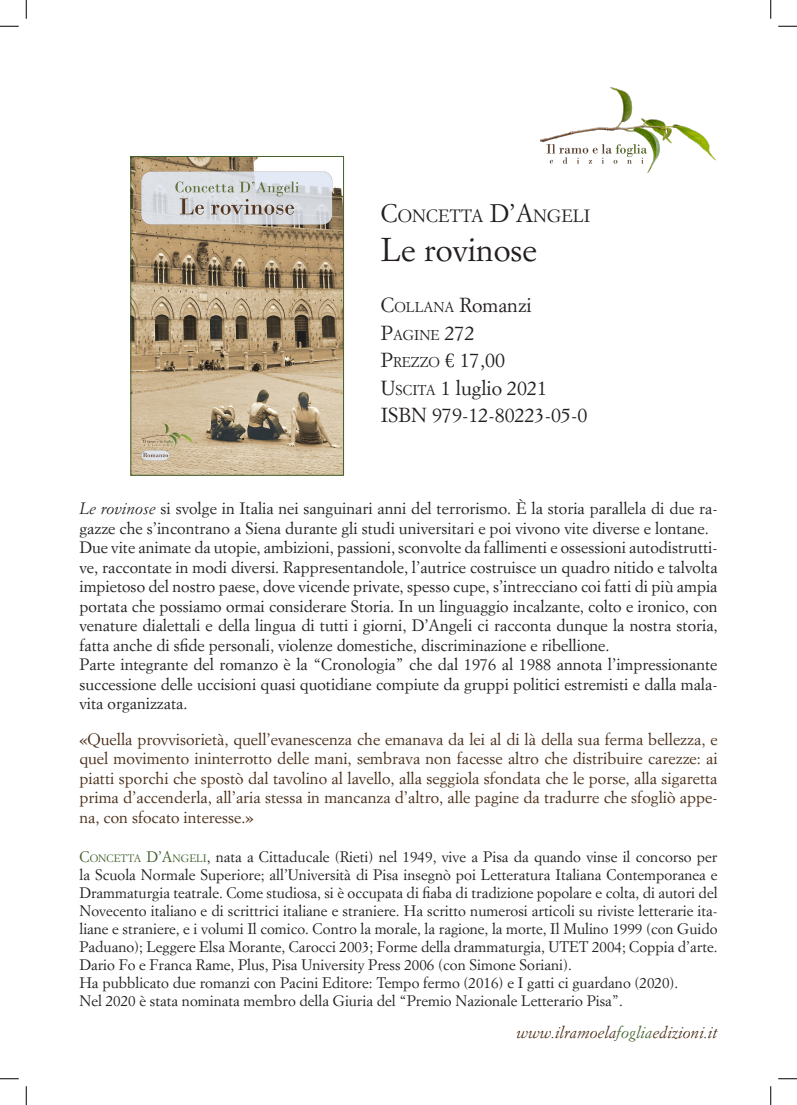
<style>
.page{position:relative;width:797px;height:1105px;background:#fff}
.page>*{position:absolute;margin:0;border:0;box-sizing:border-box;transform-origin:0 0}
.t1{font:32.5px "Simoncini Garamond Std";color:#231f20}
.t2{font:20px/27.5px "Simoncini Garamond Std";color:#231f20}
.t3{font:17.5px "Simoncini Garamond Std";color:#231f20}
.t4{font:16.25px/19.5px "Simoncini Garamond Std";color:#231f20}
.t5{font:16.25px/19.5px "Simoncini Garamond Std";color:#492d18;text-align:justify}
.t6{font:italic 16.25px "Simoncini Garamond Std";color:#492c17}
.t7{font:15px/18px "Simoncini Garamond Std";color:#231f20}
.t8{font:14px "Simoncini Garamond Std";color:#231f20}
.s1{font-size:25px}
.s2{font-style:inherit}
.s3{font-size:14px}
.s4{font-size:20px}
.s5{font-style:italic}
.s6{color:#415f2b}
.s7{font-size:10.5px;color:#415f2b}
.s8{color:#42602c}
</style>
<div class="page">
<img style="left:540px;top:86px;width:176px;height:87px">
<img style="left:133px;top:158px;width:209px;height:315px">
<div style="left:131px;top:156px;width:213px;height:319px;border:1px solid #42602c"></div>
<svg style="left:0;top:25px;width:19px;height:2px"></svg>
<svg style="left:778px;top:25px;width:19px;height:2px"></svg>
<svg style="left:0;top:1078px;width:19px;height:1px"></svg>
<svg style="left:778px;top:1078px;width:19px;height:1px"></svg>
<svg style="left:25px;top:0;width:2px;height:19px"></svg>
<svg style="left:25px;top:1086px;width:2px;height:19px"></svg>
<svg style="left:770px;top:0;width:1px;height:19px"></svg>
<svg style="left:770px;top:1086px;width:1px;height:19px"></svg>
<p class="t3" style="left:381px;top:205px;width:211px"><span class="s1">C</span>ONCETTA <span class="s1">D’A</span>NGELI</p>
<h1 class="t1" style="left:381px;top:229px;width:158px">Le rovinose</h1>
<p class="t2" style="left:381px;top:291px;width:152px"><span class="s2">C</span><span class="s3">OLLANA</span> Romanzi</p>
<p class="t8" style="left:381px;top:326px;width:95px"><span class="s4">P</span>AGINE <span class="s4">272</span></p>
<p class="t2" style="left:381px;top:346px;width:208px"><span class="s2">P</span><span class="s3">REZZO</span> € 17,00<br><span class="s2">U</span><span class="s3">SCITA</span> 1 luglio 2021<br>ISBN 979-12-80223-05-0</p>
<p class="t4" style="left:79px;top:498px;width:639px"><span class="s5">Le rovinose</span> si svolge in Italia nei sanguinari anni del terrorismo. È la storia parallela di due ra&shy;gazze che s’incontrano a Siena durante gli studi universitari e poi vivono vite diverse e lontane.<br>Due vite animate da utopie, ambizioni, passioni, sconvolte da fallimenti e ossessioni autodistrutti&shy;ve, raccontate in modi diversi. Rappresentandole, l’autrice costruisce un quadro nitido e talvolta impietoso del nostro paese, dove vicende private, spesso cupe, s’intrecciano coi fatti di più ampia portata che possiamo ormai considerare Storia. In un linguaggio incalzante, colto e ironico, con venature dialettali e della lingua di tutti i giorni, D’Angeli ci racconta dunque la nostra storia, fatta anche di sfide personali, violenze domestiche, discriminazione e ribellione.<br>Parte integrante del romanzo è la “Cronologia” che dal 1976 al 1988 annota l’impressionante successione delle uccisioni quasi quotidiane compiute da gruppi politici estremisti e dalla mala&shy;vita organizzata.</p>
<p class="t5" style="left:79px;top:729px;width:639px">«Quella provvisorietà, quell’evanescenza che emanava da lei al di là della sua ferma bellezza, e quel movimento ininterrotto delle mani, sembrava non facesse altro che distribuire carezze: ai piatti sporchi che spostò dal tavolino al lavello, alla seggiola sfondata che le porse, alla sigaretta prima d’accenderla, all’aria stessa in mancanza d’altro, alle pagine da tradurre che sfogliò appe&shy;na, con sfocato interesse.»</p>
<p class="t7" style="left:79px;top:847px;width:639px"><span class="s6">C</span><span class="s7">ONCETTA</span> <span class="s6">D’A</span><span class="s7">NGELI</span>, nata a Cittaducale (Rieti) nel 1949, vive a Pisa da quando vinse il concorso per la Scuola Normale Superiore; all’Università di Pisa insegnò poi Letteratura Italiana Contemporanea e Drammaturgia teatrale. Come studiosa, si è occupata di fiaba di tradizione popolare e colta, di autori del Novecento italiano e di scrittrici italiane e straniere. Ha scritto numerosi articoli su riviste letterarie ita&shy;liane e straniere, e i volumi Il comico. Contro la morale, la ragione, la morte, Il Mulino 1999 (con Guido Paduano); Leggere Elsa Morante, Carocci 2003; Forme della drammaturgia, UTET 2004; Coppia d’arte.<br>Dario Fo e Franca Rame, Plus, Pisa University Press 2006 (con Simone Soriani).<br>Ha pubblicato due romanzi con Pacini Editore: Tempo fermo (2016) e I gatti ci guardano (2020).<br>Nel 2020 è stata nominata membro della Giuria del “Premio Nazionale Letterario Pisa”.</p>
<p class="t6" style="left:516px;top:1023px;width:202px">www.ilramoela<span class="s8">foglia</span>edizioni.it</p>
</div>
